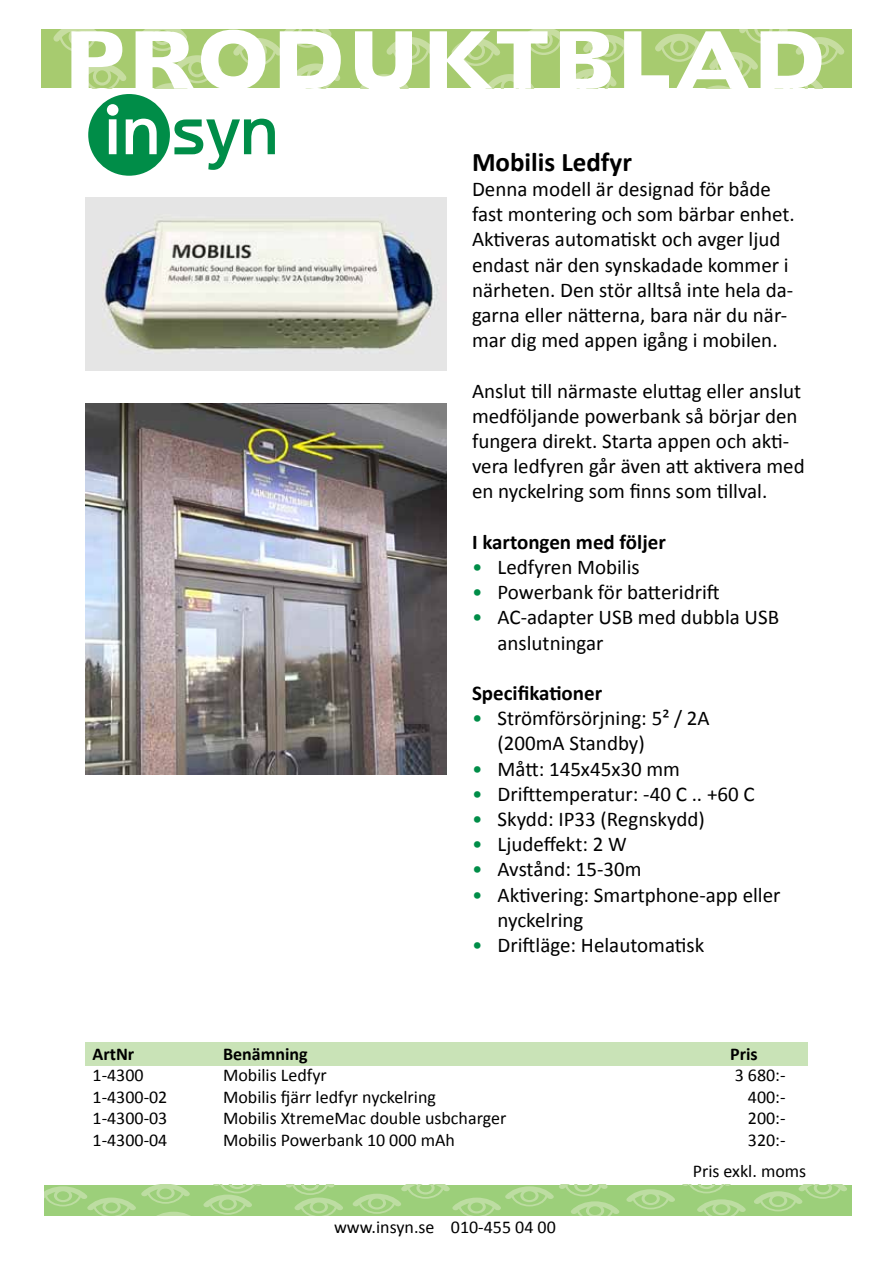
<style>
.page{position:relative;width:893px;height:1263px;background:#fff}
.page>*{position:absolute;margin:0;border:0;box-sizing:border-box;transform-origin:0 0}
.t1{font:700 27px "Calibri";color:#000}
.t2{font:21px/25.2px "Calibri";color:#000}
.t3{font:700 21px "Calibri";color:#000}
.t4{font:18px "Calibri";color:#000}
.t5{font:700 18px "Calibri";color:#000}
.s1{color:#008d48}
</style>
<div class="page">
<div style="left:41px;top:30px;width:810px;height:58px;background:#a7cb6f"></div>
<svg style="left:53px;top:30px;width:74px;height:58px"></svg>
<svg style="left:136px;top:30px;width:205px;height:58px"></svg>
<svg style="left:355px;top:30px;width:490px;height:58px"></svg>
<div style="left:44px;top:1185px;width:807px;height:30px;background:#9ccf7a"></div>
<svg style="left:286px;top:1185px;width:57px;height:30px"></svg>
<svg style="left:353px;top:1185px;width:267px;height:30px"></svg>
<svg style="left:683px;top:1185px;width:47px;height:8px"></svg>
<svg style="left:626px;top:1189px;width:49px;height:20px"></svg>
<svg style="left:697px;top:1199px;width:49px;height:16px"></svg>
<svg style="left:754px;top:1185px;width:93px;height:26px"></svg>
<svg style="left:44px;top:1185px;width:217px;height:30px"></svg>
<svg style="left:88px;top:94px;width:187px;height:82px"></svg>
<div style="left:85px;top:1042px;width:723px;height:23px;background:#c9e3b7"></div>
<img style="left:85px;top:198px;width:361px;height:172px">
<img style="left:85px;top:404px;width:361px;height:370px">
<p class="t1" style="left:472px;top:145px;width:161px">Mobilis Ledfyr</p>
<p class="t2" style="left:472px;top:175px;width:324px">Denna modell är designad för både fast montering och som bärbar enhet.<br>Aktiveras automatiskt och avger ljud endast när den synskadade kommer i närheten. Den stör alltså inte hela da&shy;garna eller nätterna, bara när du när&shy;mar dig med appen igång i mobilen.</p>
<p class="t2" style="left:472px;top:377px;width:334px">Anslut till närmaste eluttag eller anslut medföljande powerbank så börjar den fungera direkt. Starta appen och akti&shy;vera ledfyren går även att aktivera med en nyckelring som finns som tillval.</p>
<p class="t3" style="left:472px;top:529px;width:195px">I kartongen med följer</p>
<p class="t2" style="left:472px;top:553px;width:169px"><span class="s1">•</span> Ledfyren Mobilis</p>
<p class="t2" style="left:472px;top:579px;width:249px"><span class="s1">•</span> Powerbank för batteridrift</p>
<p class="t2" style="left:497px;top:604px;width:283px;text-indent:-26px"><span class="s1">•</span> AC-adapter USB med dubbla USB anslutningar</p>
<p class="t3" style="left:472px;top:680px;width:132px">Specifikationer</p>
<p class="t2" style="left:497px;top:705px;width:214px;text-indent:-26px"><span class="s1">•</span> Strömförsörjning: 5² / 2A (200mA Standby)</p>
<p class="t2" style="left:472px;top:755px;width:210px"><span class="s1">•</span> Mått: 145х45х30 mm</p>
<p class="t2" style="left:472px;top:780px;width:284px"><span class="s1">•</span> Drifttemperatur: -40 С .. +60 С</p>
<p class="t2" style="left:472px;top:805px;width:234px"><span class="s1">•</span> Skydd: IP33 (Regnskydd)</p>
<p class="t2" style="left:472px;top:831px;width:156px"><span class="s1">•</span> Ljudeffekt: 2 W</p>
<p class="t2" style="left:472px;top:856px;width:171px"><span class="s1">•</span> Avstånd: 15-30m</p>
<p class="t2" style="left:497px;top:881px;width:285px;text-indent:-26px"><span class="s1">•</span> Aktivering: Smartphone-app eller nyckelring</p>
<p class="t2" style="left:472px;top:931px;width:234px"><span class="s1">•</span> Driftläge: Helautomatisk</p>
<p class="t5" style="left:93px;top:1042px;width:43px">ArtNr</p>
<p class="t5" style="left:223px;top:1042px;width:86px">Benämning</p>
<p class="t5" style="left:730px;top:1042px;width:29px">Pris</p>
<p class="t4" style="left:93px;top:1064px;width:53px">1-4300</p>
<p class="t4" style="left:223px;top:1064px;width:105px">Mobilis Ledfyr</p>
<p class="t4" style="left:735px;top:1064px;width:52px">3 680:-</p>
<p class="t4" style="left:93px;top:1086px;width:76px">1-4300-02</p>
<p class="t4" style="left:223px;top:1086px;width:214px">Mobilis fjärr ledfyr nyckelring</p>
<p class="t4" style="left:748px;top:1086px;width:39px">400:-</p>
<p class="t4" style="left:93px;top:1107px;width:76px">1-4300-03</p>
<p class="t4" style="left:223px;top:1107px;width:285px">Mobilis XtremeMac double usbcharger</p>
<p class="t4" style="left:748px;top:1107px;width:39px">200:-</p>
<p class="t4" style="left:93px;top:1129px;width:76px">1-4300-04</p>
<p class="t4" style="left:223px;top:1129px;width:233px">Mobilis Powerbank 10 000 mAh</p>
<p class="t4" style="left:748px;top:1129px;width:39px">320:-</p>
<p class="t4" style="left:334px;top:1216px;width:223px">www.insyn.se 010-455 04 00</p>
<p class="t4" style="left:693px;top:1159px;width:115px">Pris exkl. moms</p>
</div>
